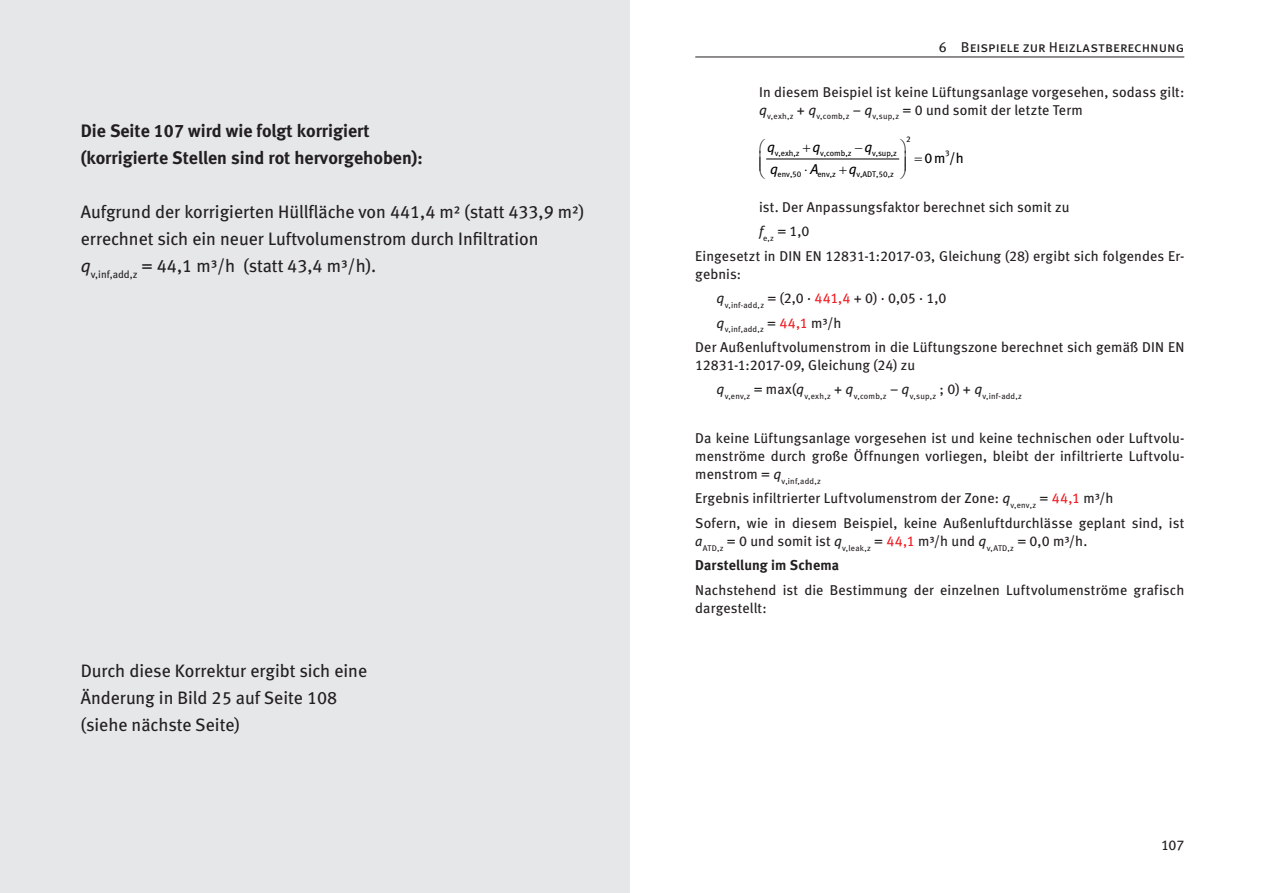
<style>
.page{position:relative;width:1263px;height:893px;background:#fff}
.page>*{position:absolute;margin:0;border:0;box-sizing:border-box;transform-origin:0 0}
.t1{font:18px/27px "Meta Book LF";color:#231f20}
.t2{font:18px/27px "Meta Bold LF";color:#231f20}
.t3{font:14.25px/18px "Meta Book LF";letter-spacing:.01em;color:#231f20}
.t4{font:14.25px "Meta Book LF Caps";color:#231f20}
.t5{font:14.25px "Meta Bold LF";letter-spacing:.01em;color:#231f20}
.t6{font:italic 14.25px "Meta Book LF";color:#000001}
.t7{font:14.25px "Meta Book LF";color:#000001}
.t8{font:8.25px "Meta Book LF";letter-spacing:.025em;color:#231f20}
.t9{font:8.25px "Meta Book LF";color:#000001}
.s1{font-style:italic}
.s2{color:#ee1d23}
</style>
<div class="page">
<hr style="left:695px;top:57px;width:489px;height:1px;background:#231f20">
<hr style="left:767px;top:159px;width:132px;height:1px;background:#000001">
<div style="left:0;top:0;width:629px;height:893px;background:#e6e7e9"></div>
<p class="t2" style="left:81px;top:117px;width:343px">Die Seite 107 wird wie folgt korrigiert (korrigierte Stellen sind rot hervorgehoben):</p>
<p class="t1" style="left:81px;top:198px;width:505px">Aufgrund der korrigierten Hüllfläche von 441,4 m² (statt 433,9 m²) errechnet sich ein neuer Luftvolumenstrom durch Infiltration <span class="s1">q</span><sub>v,inf,add,z</sub> = 44,1 m³/h (statt 43,4 m³/h).</p>
<p class="t1" style="left:81px;top:657px;width:288px">Durch diese Korrektur ergibt sich eine<br>Änderung in Bild 25 auf Seite 108 (siehe nächste Seite)</p>
<p class="t4" style="left:939px;top:39px;width:247px">6 Beispiele zur Heizlastberechnung</p>
<p class="t3" style="left:759px;top:82px;width:427px">In diesem Beispiel ist keine Lüftungsanlage vorgesehen, sodass gilt: <span class="s1">q</span><sub>v,exh,z</sub> + <span class="s1">q</span><sub>v,comb,z</sub> – <span class="s1">q</span><sub>v,sup,z</sub> = 0 und somit der letzte Term</p>
<p class="t9" style="left:906px;top:134px;width:6px">2</p>
<p class="t9" style="left:775px;top:148px;width:26px">v,exh,z</p>
<p class="t9" style="left:820px;top:148px;width:33px">v,comb,z</p>
<p class="t9" style="left:872px;top:148px;width:26px">v,sup,z</p>
<p class="t9" style="left:945px;top:148px;width:6px">3</p>
<p class="t9" style="left:777px;top:169px;width:25px">env,50</p>
<p class="t9" style="left:817px;top:169px;width:20px">env,z</p>
<p class="t9" style="left:856px;top:169px;width:39px">v,ADT,50,z</p>
<p class="t6" style="left:767px;top:138px;width:9px">q</p>
<p class="t6" style="left:813px;top:138px;width:9px">q</p>
<p class="t6" style="left:864px;top:138px;width:9px">q</p>
<p class="t6" style="left:770px;top:160px;width:9px">q</p>
<p class="t6" style="left:810px;top:160px;width:10px">A</p>
<p class="t6" style="left:849px;top:160px;width:9px">q</p>
<p class="t3" style="left:759px;top:198px;width:312px">ist. Der Anpassungsfaktor berechnet sich somit zu</p>
<p class="t3" style="left:759px;top:222px;width:52px"><span class="s1">f</span><sub>e,z</sub> = 1,0</p>
<p class="t3" style="left:695px;top:246px;width:490px">Eingesetzt in DIN EN 12831-1:2017-03, Gleichung (28) ergibt sich folgendes Er-</p>
<p class="t3" style="left:716px;top:261px;width:232px;line-height:24.5px;text-indent:-21px">gebnis:<br><span class="s1">q</span><sub>v,inf-add,z</sub> = (2,0 ⋅ <span class="s2">441,4</span> + 0) ⋅ 0,05 ⋅ 1,0</p>
<p class="t8" style="left:716px;top:324px;width:126px"><sup>q</sup>v,inf,add,z <sup>=</sup> <sup>44,1</sup> <sup>m³/h</sup></p>
<p class="t3" style="left:695px;top:338px;width:491px">Der Außenluftvolumenstrom in die Lüftungszone berechnet sich gemäß DIN EN<br>12831-1:2017-09, Gleichung (24) zu</p>
<p class="t8" style="left:716px;top:391px;width:307px"><sup>q</sup>v,env,z <sup>=</sup> <sup>max(</sup><sup>q</sup>v,exh,z <sup>+</sup> <sup>q</sup>v,comb,z <sup>–</sup> <sup>q</sup>v,sup,z <sup>;</sup> <sup>0)</sup> <sup>+</sup> <sup>q</sup>v,inf-add,z</p>
<p class="t3" style="left:695px;top:429px;width:490px">Da keine Lüftungsanlage vorgesehen ist und keine technischen oder Luftvolu&shy;menströme durch große Öffnungen vorliegen, bleibt der infiltrierte Luftvolu-</p>
<p class="t8" style="left:695px;top:476px;width:127px"><sup>menstrom</sup> <sup>=</sup> <sup>q</sup>v,inf,add,z</p>
<p class="t3" style="left:695px;top:486px;width:490px;line-height:24.5px">Ergebnis infiltrierter Luftvolumenstrom der Zone: <span class="s1">q</span><sub>v,env,z</sub> = <span class="s2">44,1</span> m³/h<br>Sofern, wie in diesem Beispiel, keine Außenluftdurchlässe geplant sind, ist</p>
<p class="t3" style="left:695px;top:532px;width:394px"><span class="s1">a</span><sub>ATD,z</sub> = 0 und somit ist <span class="s1">q</span><sub>v,leak,z</sub> = <span class="s2">44,1</span> m³/h und <span class="s1">q</span><sub>v,ATD,z</sub> = 0,0 m³/h.</p>
<p class="t5" style="left:695px;top:557px;width:145px">Darstellung im Schema</p>
<p class="t3" style="left:695px;top:580px;width:491px">Nachstehend ist die Bestimmung der einzelnen Luftvolumenströme grafisch dargestellt:</p>
<p class="t7" style="left:924px;top:149px;width:41px">0m /h</p>
<p class="t3" style="left:1161px;top:836px;width:25px">107</p>
</div>
